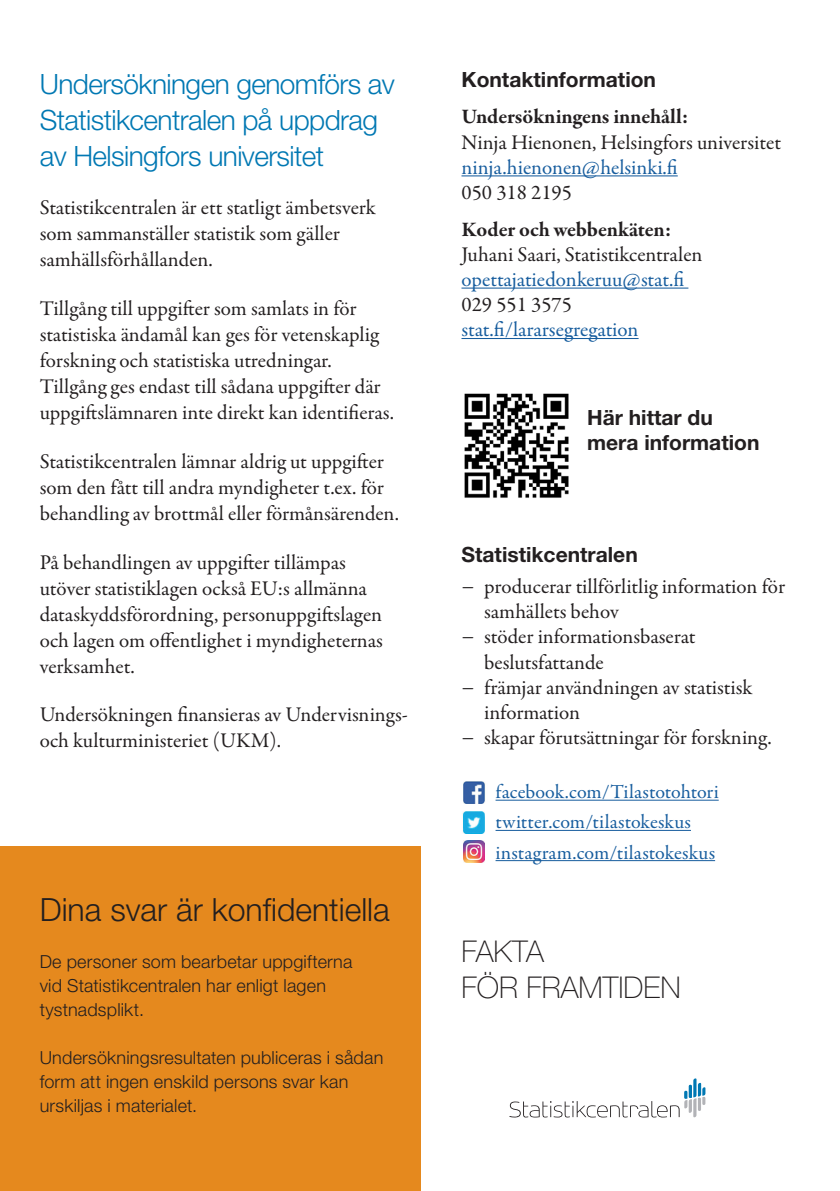
<style>
.page{position:relative;width:840px;height:1191px;background:#fff}
.page>*{position:absolute;margin:0;border:0;box-sizing:border-box;transform-origin:0 0}
.H2_laatikko_musta{font:300 32px "Helvetica Neue LT Std";color:#231f20}
.slogan{font:100 30px/36px "Helvetica Neue LT Std";color:#231f20}
.H2_otsikko{font:300 28px/36px "Helvetica Neue LT Std";letter-spacing:-.02em;color:#0078b3}
.P_leipis_Garamond{font:21px/26px "Garamond Premr Pro";letter-spacing:-.005em;color:#231f20}
.P_yhteystiedot_ransk{font:21px/25.2px "Garamond Premr Pro";letter-spacing:-.005em;color:#231f20}
.P_yhteystiedot_leipi{font:21px "Garamond Premr Pro";color:#231f20}
.P_yhteystiedot_leipi-2{font:21px "Garamond Premr Pro";letter-spacing:-.005em;color:#175d9e}
.H3_yhteystiedot_väli{font:700 21px/25.2px "Helvetica Neue LT Std";color:#231f20}
.P_yhteystiedot_leipi-3{font:700 21px "Garamond Premr Pro";letter-spacing:-.005em;color:#231f20}
.p_takansi_some_osoit{font:20px "Garamond Premr Pro";letter-spacing:.005em;color:#175d9e}
.P_laatikko_leipis{font:300 18px/24px "Helvetica Neue LT Std";letter-spacing:.01em;color:#231f20}
</style>
<div class="page">
<div style="left:0;top:847px;width:420px;height:344px;background:#e5891e"></div>
<hr style="left:461px;top:175px;width:216px;height:1px;background:#175d9e">
<hr style="left:461px;top:287px;width:227px;height:2px;background:#175d9e">
<hr style="left:461px;top:338px;width:177px;height:1px;background:#175d9e">
<hr style="left:495px;top:799px;width:223px;height:1px;background:#175d9e">
<hr style="left:495px;top:830px;width:195px;height:1px;background:#175d9e">
<hr style="left:495px;top:860px;width:219px;height:1px;background:#175d9e">
<img style="left:463px;top:781px;width:23px;height:22px">
<img style="left:462px;top:811px;width:22px;height:22px">
<img style="left:463px;top:840px;width:21px;height:22px">
<img style="left:464px;top:393px;width:105px;height:105px">
<svg style="left:509px;top:1078px;width:196px;height:39px"></svg>
<h2 class="H2_otsikko" style="left:40px;top:65px;width:356px">Undersökningen genomförs av<br>Statistikcentralen på uppdrag av Helsingfors universitet</h2>
<p class="P_leipis_Garamond" style="left:40px;top:195px;width:337px">Statistikcentralen är ett statligt ämbetsverk som sammanställer statistik som gäller samhällsförhållanden.</p>
<p class="P_leipis_Garamond" style="left:40px;top:296px;width:356px">Tillgång till uppgifter som samlats in för statistiska ändamål kan ges för vetenskaplig forskning och statistiska utredningar.<br>Tillgång ges endast till sådana uppgifter där uppgiftslämnaren inte direkt kan identifieras.</p>
<p class="P_leipis_Garamond" style="left:40px;top:449px;width:360px">Statistikcentralen lämnar aldrig ut uppgifter som den fått till andra myndigheter t.ex. för behandling av brottmål eller förmånsärenden.</p>
<p class="P_leipis_Garamond" style="left:40px;top:549px;width:344px">På behandlingen av uppgifter tillämpas utöver statistiklagen också EU:s allmänna dataskyddsförordning, personuppgiftslagen och lagen om offentlighet i myndigheternas verksamhet.</p>
<p class="P_leipis_Garamond" style="left:40px;top:702px;width:369px">Undersökningen finansieras av Undervisnings&shy;och kulturministeriet (UKM).</p>
<h2 class="H2_laatikko_musta" style="left:40px;top:890px;width:351px">Dina svar är konfidentiella</h2>
<p class="P_laatikko_leipis" style="left:40px;top:948px;width:314px">De personer som bearbetar uppgifterna vid Statistikcentralen har enligt lagen tystnadsplikt.</p>
<p class="P_laatikko_leipis" style="left:40px;top:1044px;width:345px">Undersökningsresultaten publiceras i sådan form att ingen enskild persons svar kan urskiljas i materialet.</p>
<h3 class="H3_yhteystiedot_väli" style="left:461px;top:66px;width:196px">Kontaktinformation</h3>
<p class="P_yhteystiedot_leipi-3" style="left:461px;top:104px;width:228px">Undersökningens innehåll:</p>
<p class="P_yhteystiedot_leipi" style="left:461px;top:129px;width:321px">Ninja Hienonen, Helsingfors universitet</p>
<p class="P_yhteystiedot_leipi-2" style="left:461px;top:154px;width:218px">ninja.hienonen@helsinki.fi</p>
<p class="P_yhteystiedot_leipi" style="left:461px;top:180px;width:112px">050 318 2195</p>
<p class="P_yhteystiedot_leipi-3" style="left:461px;top:216px;width:211px">Koder och webbenkäten:</p>
<p class="P_yhteystiedot_leipi" style="left:461px;top:241px;width:242px">Juhani Saari, Statistikcentralen</p>
<p class="P_yhteystiedot_leipi-2" style="left:461px;top:267px;width:224px">opettajatiedonkeruu@stat.fi</p>
<p class="P_yhteystiedot_leipi" style="left:461px;top:292px;width:112px">029 551 3575</p>
<p class="P_yhteystiedot_leipi-2" style="left:461px;top:317px;width:178px">stat.fi/lararsegregation</p>
<p class="H3_yhteystiedot_väli" style="left:586px;top:404px;width:174px">Här hittar du mera information</p>
<h3 class="H3_yhteystiedot_väli" style="left:461px;top:541px;width:178px">Statistikcentralen</h3>
<p class="P_yhteystiedot_ransk" style="left:484px;top:574px;width:302px;text-indent:-23px">− producerar tillförlitlig information för samhällets behov</p>
<p class="P_yhteystiedot_ransk" style="left:484px;top:624px;width:213px;text-indent:-23px">− stöder informationsbaserat beslutsfattande</p>
<p class="P_yhteystiedot_ransk" style="left:484px;top:675px;width:269px;text-indent:-23px">− främjar användningen av statistisk information</p>
<p class="P_yhteystiedot_ransk" style="left:461px;top:725px;width:311px">− skapar förutsättningar för forskning.</p>
<p class="p_takansi_some_osoit" style="left:495px;top:780px;width:224px">facebook.com/Tilastotohtori</p>
<p class="p_takansi_some_osoit" style="left:495px;top:810px;width:197px">twitter.com/tilastokeskus</p>
<p class="p_takansi_some_osoit" style="left:495px;top:840px;width:221px">instagram.com/tilastokeskus</p>
<p class="slogan" style="left:461px;top:933px;width:221px">FAKTA<br>FÖR FRAMTIDEN</p>
</div>
